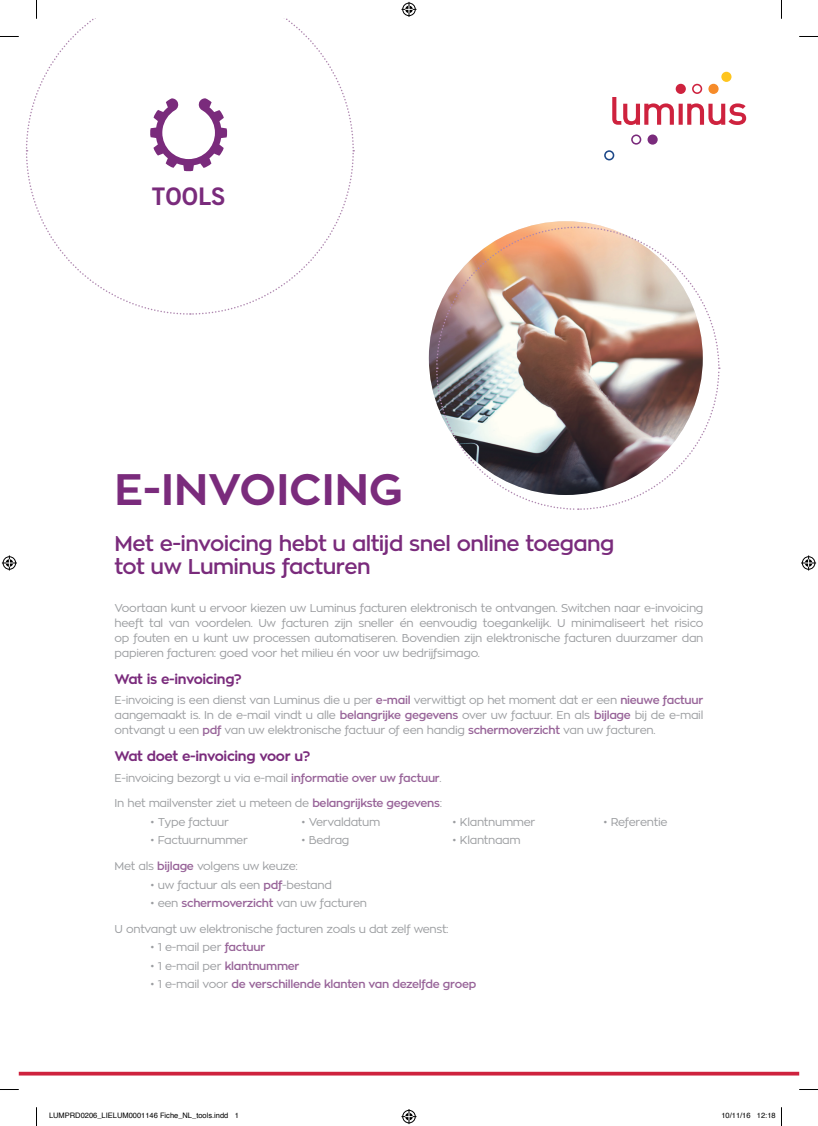
<style>
.page{position:relative;width:818px;height:1126px;background:#fff}
.page>*{position:absolute;margin:0;border:0;box-sizing:border-box;transform-origin:0 0}
.t1{font:700 43.75px "Zona Pro";color:#7a2b7c}
.t2{font:700 24.12px "Luminus";color:#7a2b7c}
.t3{font:600 21.25px/22.5px "Zona Pro";letter-spacing:-.025em;color:#7a2b7c}
.t4{font:700 13.75px "Zona Pro";letter-spacing:-.025em;color:#7a2b7c}
.t5{font:11.25px/15px "Zona Pro";letter-spacing:-.025em;color:#9b9da0;text-align:justify}
.t6{font:600 11.25px "Zona Pro";letter-spacing:-.025em;color:#976398}
.t7{font:7.5px "Helvetica";color:#000}
.s1{font-weight:600;color:#976398}
.s2{font-weight:400;color:#9b9da0}
</style>
<div class="page">
<svg style="left:647px;top:134px;width:10px;height:11px"></svg>
<svg style="left:631px;top:134px;width:10px;height:11px"></svg>
<svg style="left:604px;top:150px;width:10px;height:10px"></svg>
<svg style="left:612px;top:72px;width:133px;height:53px"></svg>
<svg style="left:19px;top:1071px;width:779px;height:4px;background:#d74d63"></svg>
<img style="left:435px;top:226px;width:285px;height:284px">
<svg style="left:0;top:36px;width:19px;height:1px"></svg>
<svg style="left:799px;top:36px;width:18px;height:1px"></svg>
<svg style="left:0;top:1089px;width:19px;height:1px"></svg>
<svg style="left:799px;top:1089px;width:18px;height:1px"></svg>
<svg style="left:26px;top:0;width:328px;height:315px"></svg>
<svg style="left:36px;top:1107px;width:1px;height:18px"></svg>
<svg style="left:401px;top:2px;width:15px;height:15px"></svg>
<svg style="left:401px;top:1109px;width:15px;height:14px"></svg>
<svg style="left:2px;top:555px;width:15px;height:15px"></svg>
<svg style="left:801px;top:555px;width:14px;height:15px"></svg>
<h2 class="t2" style="left:152px;top:182px;width:75px">TOOLS</h2>
<h1 class="t1" style="left:114px;top:461px;width:290px">E-INVOICING</h1>
<h3 class="t3" style="left:114px;top:532px;width:501px">Met e-invoicing hebt u altijd snel online toegang tot uw Luminus facturen</h3>
<p class="t5" style="left:114px;top:600px;width:590px">Voortaan kunt u ervoor kiezen uw Luminus facturen elektronisch te ontvangen. Switchen naar e-invoicing heeft tal van voordelen. Uw facturen zijn sneller én eenvoudig toegankelijk. U minimaliseert het risico op fouten en u kunt uw processen automatiseren. Bovendien zijn elektronische facturen duurzamer dan papieren facturen: goed voor het milieu én voor uw bedrijfsimago.</p>
<p class="t4" style="left:114px;top:670px;width:129px">Wat is e-invoicing?</p>
<p class="t5" style="left:114px;top:692px;width:590px">E-invoicing is een dienst van Luminus die u per <span class="s1">e-mail</span> verwittigt op het moment dat er een <span class="s1">nieuwe factuur </span>aangemaakt is. In de e-mail vindt u alle <span class="s1">belangrijke gegevens</span> over uw factuur. En als <span class="s1">bijlage</span> bij de e-mail ontvangt u een <span class="s1">pdf</span> van uw elektronische factuur of een handig <span class="s1">schermoverzicht</span> van uw facturen.</p>
<p class="t4" style="left:114px;top:747px;width:197px">Wat doet e-invoicing voor u?</p>
<p class="t5" style="left:114px;top:770px;width:328px">E-invoicing bezorgt u via e-mail <span class="s1">informatie over uw factuur</span>.</p>
<p class="t5" style="left:114px;top:795px;width:329px">In het mailvenster ziet u meteen de <span class="s1">belangrijkste gegevens</span>:</p>
<p class="t5" style="left:150px;top:814px;width:80px">• Type factuur</p>
<p class="t5" style="left:150px;top:832px;width:99px">• Factuurnummer</p>
<p class="t5" style="left:602px;top:814px;width:66px">• Referentie</p>
<p class="t5" style="left:301px;top:814px;width:81px">• Vervaldatum</p>
<p class="t5" style="left:301px;top:832px;width:50px">• Bedrag</p>
<p class="t5" style="left:452px;top:814px;width:85px">• Klantnummer</p>
<p class="t5" style="left:452px;top:832px;width:70px">• Klantnaam</p>
<p class="t5" style="left:114px;top:858px;width:185px">Met als <span class="s1">bijlage</span> volgens uw keuze:</p>
<p class="t5" style="left:150px;top:876px;width:183px">• uw factuur als een <span class="s1">pdf</span>-bestand</p>
<p class="t5" style="left:150px;top:895px;width:218px">• een <span class="s1">schermoverzicht</span> van uw facturen</p>
<p class="t5" style="left:114px;top:921px;width:335px">U ontvangt uw elektronische facturen zoals u dat zelf wenst:</p>
<p class="t5" style="left:150px;top:939px;width:117px">• 1 e-mail per <span class="s1">factuur</span></p>
<p class="t5" style="left:150px;top:958px;width:151px">• 1 e-mail per <span class="s1">klantnummer</span></p>
<p class="t6" style="left:150px;top:977px;width:327px"><span class="s2">• 1 e-mail voor</span> de verschillende klanten van dezelfde groep</p>
<p class="t7" style="left:49px;top:1109px;width:191px">LUMPRD0206_LIELUM0001146 Fiche_NL_tools.indd 1</p>
<p class="t7" style="left:721px;top:1109px;width:56px">10/11/16 12:18</p>
</div>
